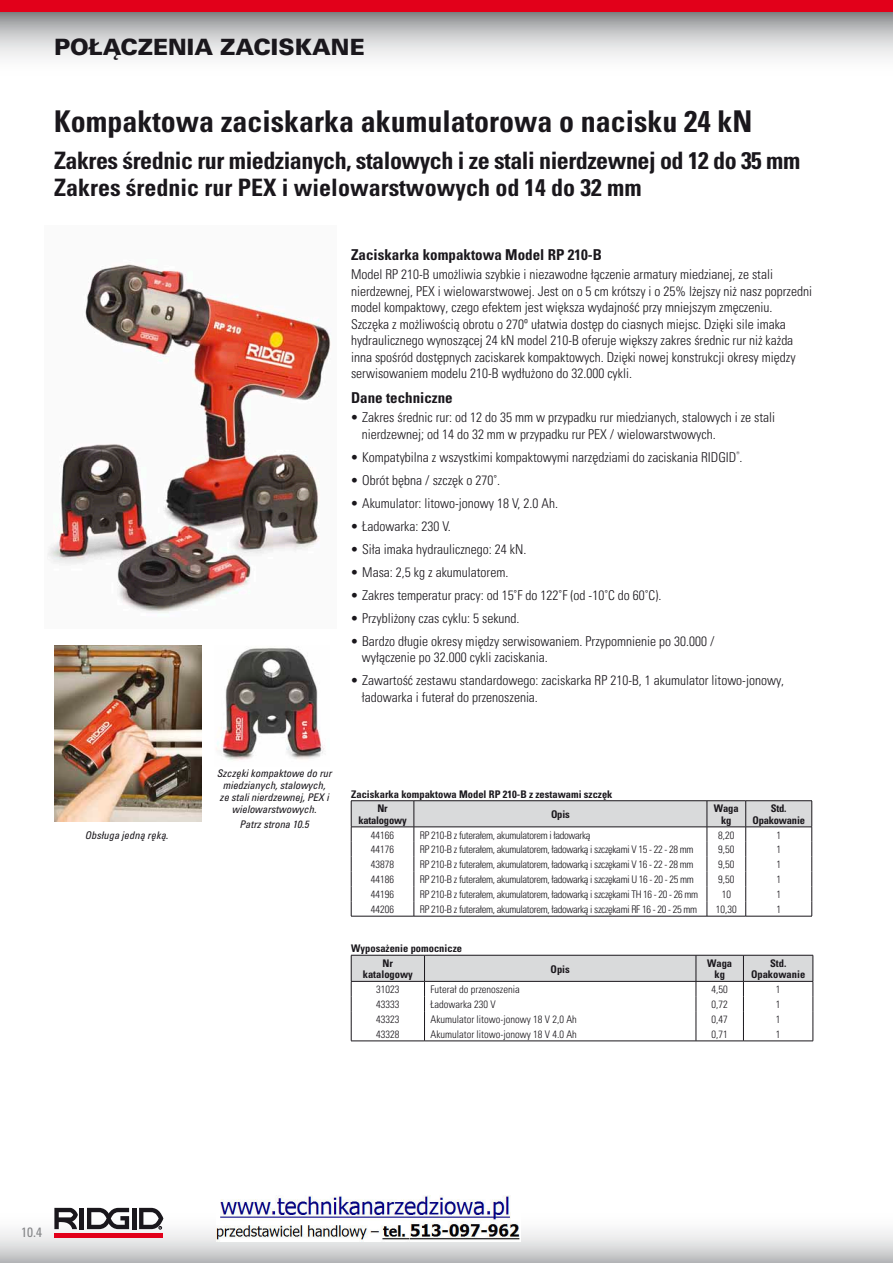
<style>
.page{position:relative;width:893px;height:1263px;background:#fff}
.page>*{position:absolute;margin:0;border:0;box-sizing:border-box;transform-origin:0 0}
.t1{font:30px "Univers LTCYR 67 Bold Cond";color:#1a171c}
.t2{font:24px/27px "Univers LTCYR 67 Bold Cond";letter-spacing:-.02em;color:#1a171c}
.t3{font:900 22.5px "Univers LTCYR 75";color:#1a171c}
.t4{font:15px "Univers LTCYR 67 Bold Cond";color:#1a171c}
.t5{font:13.5px/16.5px "Univers LTCYR 47 Light Cond";color:#1a171c}
.t6{font:condensed 13.5px "Univers LTCYR 57";color:#868789}
.t7{font:10.5px "Univers LTCYR 47 Light Cond";letter-spacing:-.03em;color:#1a171c}
.t8{font:10.5px/11.2px "Univers LTCYR 67 Bold Cond";color:#1a171c;text-align:center}
.t9{font:10.5px/12px "Univers LTCYR 57 Condensed Obl";color:#1a171c;text-align:center}
.t10{font:10.5px "Univers LTCYR 47 Light Cond";color:#1a171c}
.t11{font:10.5px/11.2px "Univers LTCYR 67 Bold Cond";letter-spacing:-.02em;color:#1a171c;text-align:center}
</style>
<div class="page">
<svg style="left:0;top:1207px;width:893px;height:56px"></svg>
<svg style="left:0;top:12px;width:893px;height:46px;background:#c6c7c8"></svg>
<div style="left:0;top:0;width:893px;height:12px;background:#e2001a"></div>
<hr style="left:54px;top:1233px;width:109px;height:4px;background:#e2001a">
<hr style="left:80px;top:1208px;width:4px;height:21px;background:#1a171c">
<hr style="left:132px;top:1208px;width:4px;height:21px;background:#1a171c">
<svg style="left:54px;top:1208px;width:24px;height:21px"></svg>
<svg style="left:87px;top:1208px;width:42px;height:21px"></svg>
<svg style="left:139px;top:1208px;width:24px;height:21px"></svg>
<img style="left:216px;top:648px;width:109px;height:112px">
<img style="left:54px;top:646px;width:147px;height:175px">
<img style="left:47px;top:264px;width:284px;height:349px">
<hr style="left:351px;top:800px;width:63px;height:1px;background:#1a171c">
<hr style="left:414px;top:800px;width:293px;height:1px;background:#1a171c">
<hr style="left:707px;top:800px;width:39px;height:1px;background:#1a171c">
<hr style="left:746px;top:800px;width:66px;height:1px;background:#1a171c">
<hr style="left:351px;top:916px;width:63px;height:1px;background:#1a171c">
<hr style="left:414px;top:916px;width:293px;height:1px;background:#1a171c">
<hr style="left:707px;top:916px;width:39px;height:1px;background:#1a171c">
<svg style="left:351px;top:801px;width:461px;height:115px"></svg>
<hr style="left:746px;top:916px;width:66px;height:1px;background:#1a171c">
<hr style="left:351px;top:1041px;width:73px;height:1px;background:#1a171c">
<hr style="left:424px;top:1041px;width:272px;height:1px;background:#1a171c">
<hr style="left:696px;top:1041px;width:47px;height:1px;background:#1a171c">
<svg style="left:351px;top:955px;width:463px;height:86px"></svg>
<hr style="left:743px;top:1041px;width:70px;height:1px;background:#1a171c">
<img style="left:216px;top:1196px;width:304px;height:45px">
<p class="t3" style="left:54px;top:31px;width:312px">POŁĄCZENIA ZACISKANE</p>
<p class="t1" style="left:54px;top:103px;width:700px">Kompaktowa zaciskarka akumulatorowa o nacisku 24 kN</p>
<p class="t2" style="left:54px;top:146px;width:748px">Zakres średnic rur miedzianych, stalowych i ze stali nierdzewnej od 12 do 35 mm<br>Zakres średnic rur PEX i wielowarstwowych od 14 do 32 mm</p>
<p class="t9" style="left:85px;top:829px;width:85px">Obsługa jedną ręką.</p>
<p class="t4" style="left:351px;top:245px;width:252px">Zaciskarka kompaktowa Model RP 210-B</p>
<p class="t5" style="left:351px;top:265px;width:462px">Model RP 210-B umożliwia szybkie i niezawodne łączenie armatury miedzianej, ze stali nierdzewnej, PEX i wielowarstwowej. Jest on o 5 cm krótszy i o 25% lżejszy niż nasz poprzedni model kompaktowy, czego efektem jest większa wydajność przy mniejszym zmęczeniu.<br>Szczęka z możliwością obrotu o 270º ułatwia dostęp do ciasnych miejsc. Dzięki sile imaka hydraulicznego wynoszącej 24 kN model 210-B oferuje większy zakres średnic rur niż każda inna spośród dostępnych zaciskarek kompaktowych. Dzięki nowej konstrukcji okresy między serwisowaniem modelu 210-B wydłużono do 32.000 cykli.</p>
<p class="t4" style="left:351px;top:388px;width:103px">Dane techniczne</p>
<p class="t5" style="left:362px;top:409px;width:415px;text-indent:-11px">• Zakres średnic rur: od 12 do 35 mm w przypadku rur miedzianych, stalowych i ze stali nierdzewnej; od 14 do 32 mm w przypadku rur PEX / wielowarstwowych.</p>
<p class="t5" style="left:351px;top:448px;width:393px">• Kompatybilna z wszystkimi kompaktowymi narzędziami do zaciskania RIDGID<sup>®</sup>.</p>
<p class="t5" style="left:351px;top:471px;width:151px">• Obrót bębna / szczęk o 270˚.</p>
<p class="t5" style="left:351px;top:494px;width:208px">• Akumulator: litowo-jonowy 18 V, 2.0 Ah.</p>
<p class="t5" style="left:351px;top:517px;width:101px">• Ładowarka: 230 V.</p>
<p class="t5" style="left:351px;top:540px;width:177px">• Siła imaka hydraulicznego: 24 kN.</p>
<p class="t5" style="left:351px;top:563px;width:159px">• Masa: 2,5 kg z akumulatorem.</p>
<p class="t5" style="left:351px;top:586px;width:312px">• Zakres temperatur pracy: od 15˚F do 122˚F (od -10˚C do 60˚C).</p>
<p class="t5" style="left:351px;top:609px;width:170px">• Przybliżony czas cyklu: 5 sekund.</p>
<p class="t5" style="left:362px;top:632px;width:354px;text-indent:-11px">• Bardzo długie okresy między serwisowaniem. Przypomnienie po 30.000 / wyłączenie po 32.000 cykli zaciskania.</p>
<p class="t5" style="left:362px;top:671px;width:424px;text-indent:-11px">• Zawartość zestawu standardowego: zaciskarka RP 210-B, 1 akumulator litowo-jonowy, ładowarka i futerał do przenoszenia.</p>
<p class="t9" style="left:217px;top:767px;width:116px">Szczęki kompaktowe do rur miedzianych, stalowych,<br>ze stali nierdzewnej, PEX i wielowarstwowych.</p>
<p class="t9" style="left:239px;top:818px;width:71px">Patrz strona 10.5</p>
<p class="t8" style="left:377px;top:786px;width:237px;line-height:14.9px;text-align:left;text-indent:-26px">Zaciskarka kompaktowa Model RP 210-B z zestawami szczęk<br>Nr</p>
<p class="t11" style="left:358px;top:814px;width:50px">katalogowy</p>
<p class="t8" style="left:551px;top:808px;width:20px">Opis</p>
<p class="t8" style="left:714px;top:803px;width:26px">Waga kg</p>
<p class="t11" style="left:753px;top:803px;width:54px">Std.<br>Opakowanie</p>
<p class="t7" style="left:371px;top:828px;width:25px">44166</p>
<p class="t7" style="left:420px;top:828px;width:172px">RP 210-B z futerałem, akumulatorem i ładowarką</p>
<p class="t7" style="left:718px;top:828px;width:18px">8,20</p>
<p class="t7" style="left:776px;top:828px;width:6px">1</p>
<p class="t7" style="left:371px;top:842px;width:25px">44176</p>
<p class="t7" style="left:420px;top:842px;width:275px">RP 210-B z futerałem, akumulatorem, ładowarką i szczękami V 15 - 22 - 28 mm</p>
<p class="t7" style="left:718px;top:842px;width:18px">9,50</p>
<p class="t7" style="left:776px;top:842px;width:6px">1</p>
<p class="t7" style="left:371px;top:857px;width:25px">43878</p>
<p class="t7" style="left:420px;top:857px;width:275px">RP 210-B z futerałem, akumulatorem, ładowarką i szczękami V 16 - 22 - 28 mm</p>
<p class="t7" style="left:718px;top:857px;width:18px">9,50</p>
<p class="t7" style="left:776px;top:857px;width:6px">1</p>
<p class="t7" style="left:371px;top:872px;width:25px">44186</p>
<p class="t7" style="left:420px;top:872px;width:276px">RP 210-B z futerałem, akumulatorem, ładowarką i szczękami U 16 - 20 - 25 mm</p>
<p class="t7" style="left:718px;top:872px;width:18px">9,50</p>
<p class="t7" style="left:776px;top:872px;width:6px">1</p>
<p class="t7" style="left:371px;top:887px;width:25px">44196</p>
<p class="t7" style="left:420px;top:887px;width:280px">RP 210-B z futerałem, akumulatorem, ładowarką i szczękami TH 16 - 20 - 26 mm</p>
<p class="t7" style="left:722px;top:887px;width:11px">10</p>
<p class="t7" style="left:776px;top:887px;width:6px">1</p>
<p class="t7" style="left:371px;top:902px;width:25px">44206</p>
<p class="t7" style="left:420px;top:902px;width:279px">RP 210-B z futerałem, akumulatorem, ładowarką i szczękami RF 16 - 20 - 25 mm</p>
<p class="t7" style="left:716px;top:902px;width:22px">10,30</p>
<p class="t7" style="left:776px;top:902px;width:6px">1</p>
<p class="t8" style="left:383px;top:941px;width:81px;line-height:14.9px;text-align:left;text-indent:-31px">Wyposażenie pomocnicze<br>Nr</p>
<p class="t8" style="left:363px;top:968px;width:52px">katalogowy</p>
<p class="t8" style="left:551px;top:963px;width:21px">Opis</p>
<p class="t8" style="left:707px;top:957px;width:26px">Waga kg</p>
<p class="t8" style="left:751px;top:957px;width:56px">Std.<br>Opakowanie</p>
<p class="t7" style="left:376px;top:982px;width:25px">31023</p>
<p class="t10" style="left:430px;top:982px;width:91px">Futerał do przenoszenia</p>
<p class="t7" style="left:711px;top:982px;width:18px">4,50</p>
<p class="t7" style="left:776px;top:982px;width:6px">1</p>
<p class="t7" style="left:376px;top:997px;width:25px">43333</p>
<p class="t10" style="left:430px;top:997px;width:67px">Ładowarka 230 V</p>
<p class="t7" style="left:711px;top:997px;width:18px">0,72</p>
<p class="t7" style="left:776px;top:997px;width:6px">1</p>
<p class="t7" style="left:376px;top:1012px;width:25px">43323</p>
<p class="t10" style="left:430px;top:1012px;width:148px">Akumulator litowo-jonowy 18 V 2,0 Ah</p>
<p class="t7" style="left:711px;top:1012px;width:18px">0,47</p>
<p class="t7" style="left:776px;top:1012px;width:6px">1</p>
<p class="t7" style="left:376px;top:1027px;width:25px">43328</p>
<p class="t10" style="left:430px;top:1027px;width:148px">Akumulator litowo-jonowy 18 V 4.0 Ah</p>
<p class="t7" style="left:711px;top:1027px;width:18px">0,71</p>
<p class="t7" style="left:776px;top:1027px;width:6px">1</p>
<p class="t6" style="left:21px;top:1224px;width:22px">10.4</p>
</div>
